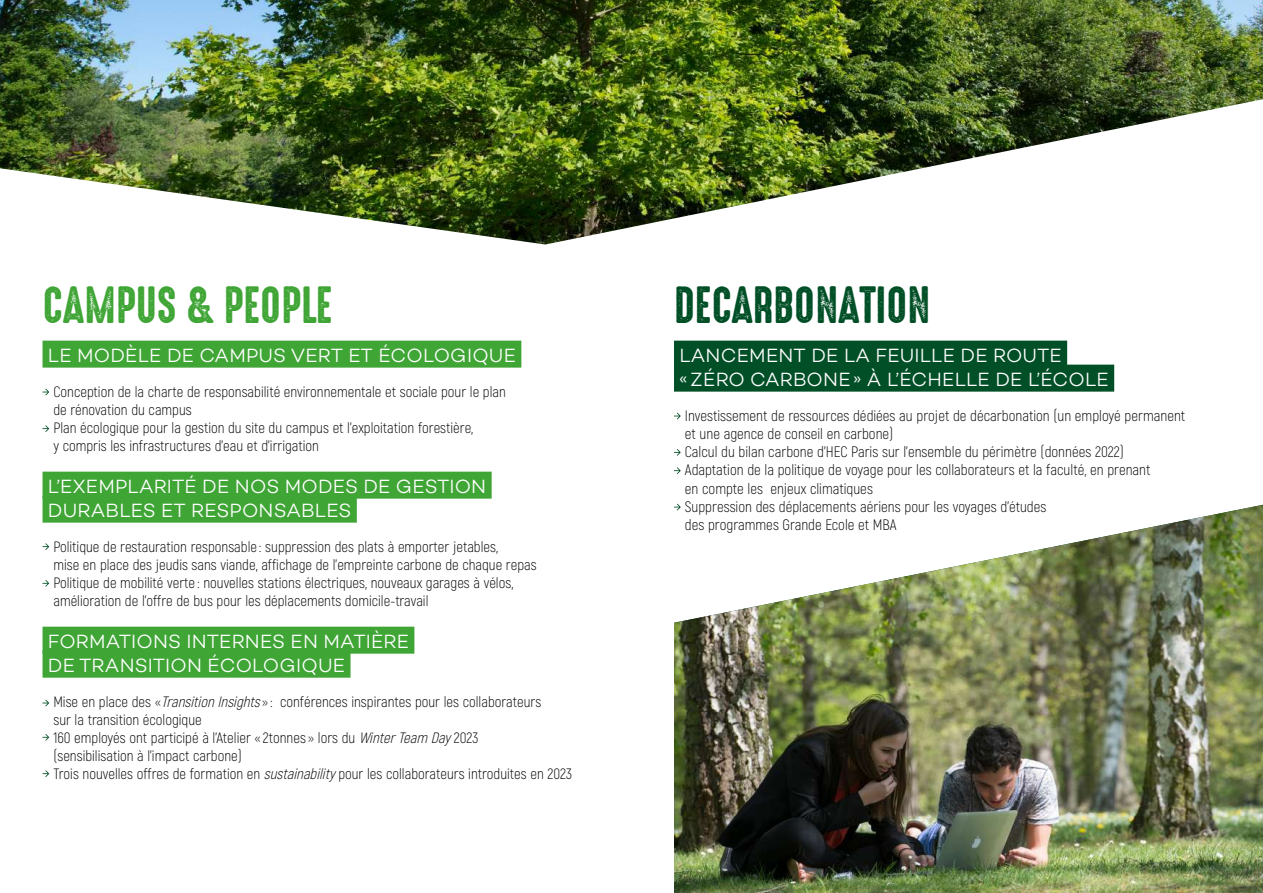
<style>
.page{position:relative;width:1263px;height:893px;background:#fff}
.page>*{position:absolute;margin:0;border:0;box-sizing:border-box;transform-origin:0 0}
.t1{font:47.1px "High Voltage Rough";color:#3fa535}
.t2{font:47.1px "High Voltage Rough";color:#004f26}
.t3{font:300 19.5px/24px "Campton";letter-spacing:.01em;color:#fff}
.t4{font:300 15.15px/18.1px "Akrobat";color:#000}
.t5{font:300 15px/18px "Akrobat";color:#000}
.s1{font-style:italic}
</style>
<div class="page">
<div style="left:43px;top:341px;width:478px;height:27px;background:#3fa535"></div>
<div style="left:43px;top:472px;width:449px;height:27px;background:#3fa535"></div>
<div style="left:43px;top:496px;width:314px;height:27px;background:#3fa535"></div>
<div style="left:43px;top:627px;width:371px;height:27px;background:#3fa535"></div>
<div style="left:43px;top:651px;width:307px;height:27px;background:#3fa535"></div>
<img style="left:0;top:0;width:1263px;height:244px">
<div style="left:674px;top:341px;width:393px;height:27px;background:#004f26"></div>
<div style="left:674px;top:365px;width:440px;height:27px;background:#004f26"></div>
<img style="left:674px;top:505px;width:589px;height:388px">
<svg style="left:43px;top:700px;width:6px;height:6px"></svg>
<svg style="left:43px;top:543px;width:6px;height:7px"></svg>
<svg style="left:43px;top:389px;width:6px;height:6px"></svg>
<svg style="left:43px;top:734px;width:6px;height:7px"></svg>
<svg style="left:43px;top:770px;width:6px;height:7px"></svg>
<svg style="left:43px;top:580px;width:6px;height:7px"></svg>
<svg style="left:43px;top:425px;width:6px;height:7px"></svg>
<svg style="left:674px;top:413px;width:7px;height:6px"></svg>
<svg style="left:674px;top:449px;width:7px;height:7px"></svg>
<svg style="left:674px;top:467px;width:7px;height:7px"></svg>
<svg style="left:674px;top:504px;width:7px;height:6px"></svg>
<h1 class="t1" style="left:43px;top:279px;width:291px">CAMPUS &amp; PEOPLE</h1>
<h2 class="t3" style="left:48px;top:343px;width:470px">LE MODÈLE DE CAMPUS VERT ET ÉCOLOGIQUE</h2>
<p class="t5" style="left:53px;top:382px;width:454px">Conception de la charte de responsabilité environnementale et sociale pour le plan de rénovation du campus<br>Plan écologique pour la gestion du site du campus et l’exploitation forestière,<br>y compris les infrastructures d’eau et d’irrigation</p>
<h2 class="t3" style="left:48px;top:474px;width:440px">L’EXEMPLARITÉ DE NOS MODES DE GESTION<br>DURABLES ET RESPONSABLES</h2>
<p class="t5" style="left:53px;top:537px;width:485px">Politique de restauration responsable : suppression des plats à emporter jetables,<br>mise en place des jeudis sans viande, affichage de l’empreinte carbone de chaque repas Politique de mobilité verte : nouvelles stations électriques, nouveaux garages à vélos, amélioration de l’offre de bus pour les déplacements domicile-travail</p>
<h2 class="t3" style="left:48px;top:629px;width:363px">FORMATIONS INTERNES EN MATIÈRE<br>DE TRANSITION ÉCOLOGIQUE</h2>
<p class="t5" style="left:53px;top:692px;width:520px">Mise en place des «<span class="s1">TransitionInsights</span>» : conférences inspirantes pour les collaborateurs<br>sur la transition écologique<br>160 employés ont participé à l’Atelier « 2tonnes » lors du <span class="s1">WinterTeam Day</span>2023<br>(sensibilisation à l’impact carbone)<br>Trois nouvelles offres de formation en <span class="s1">sustainability</span>pour les collaborateurs introduites en 2023</p>
<h1 class="t2" style="left:674px;top:279px;width:257px">DECARBONATION</h1>
<h2 class="t3" style="left:679px;top:343px;width:431px">LANCEMENT DE LA FEUILLE DE ROUTE «ZÉRO CARBONE» À L’ÉCHELLE DE L’ÉCOLE</h2>
<p class="t4" style="left:685px;top:406px;width:502px">Investissement de ressources dédiées au projet de décarbonation (un employé permanent et une agence de conseil en carbone)<br>Calcul du bilan carbone d’HEC Paris sur l’ensemble du périmètre (données 2022)<br>Adaptation de la politique de voyage pour les collaborateurs et la faculté, en prenant<br>en compte les enjeux climatiques<br>Suppression des déplacements aériens pour les voyages d’études<br>des programmes Grande Ecole et MBA</p>
</div>
